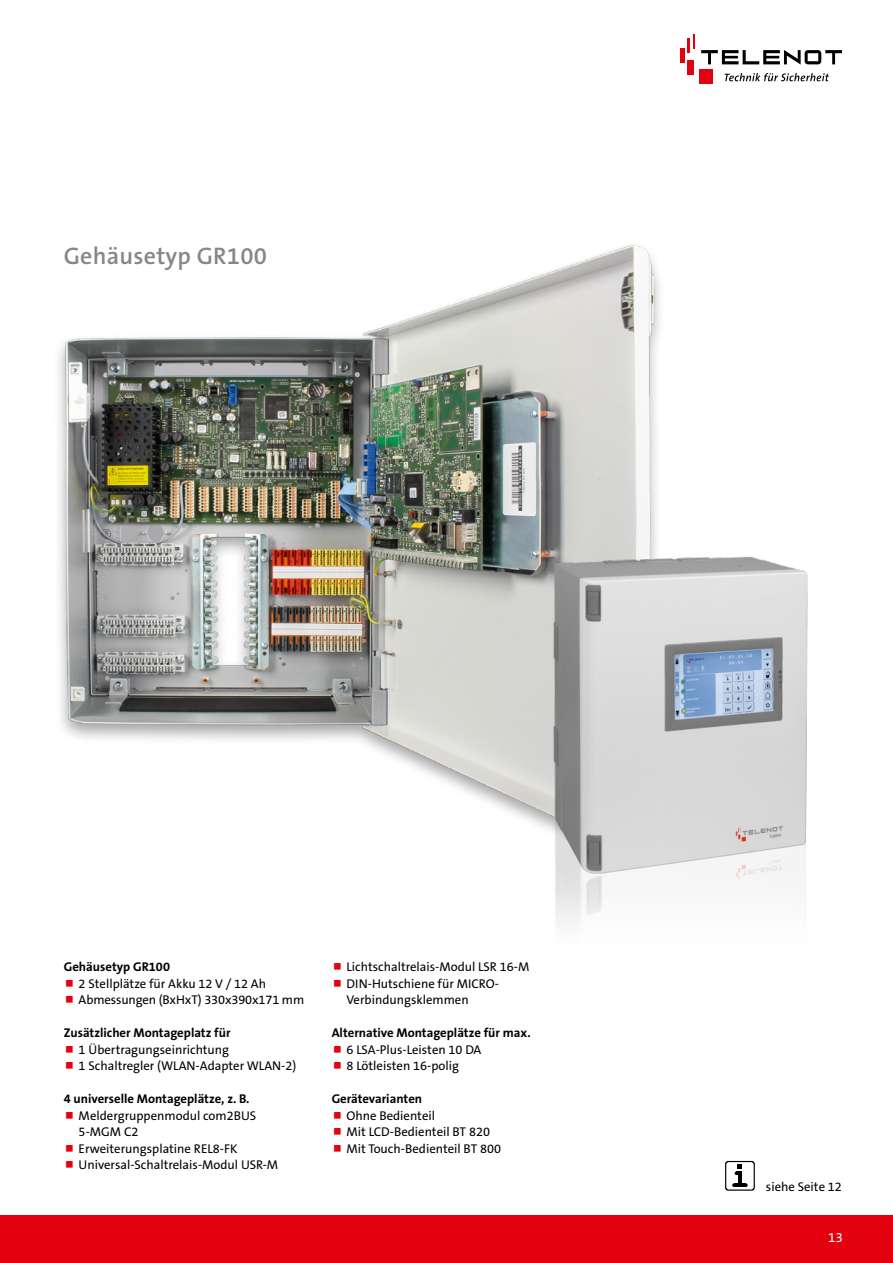
<style>
.page{position:relative;width:893px;height:1263px;background:#fff}
.page>*{position:absolute;margin:0;border:0;box-sizing:border-box;transform-origin:0 0}
.t1{font:600 24px "The Sans B Plus W6";letter-spacing:.01em;color:#878786}
.t2{font:13.5px "The Sans B Plus W5 Plain";color:#fff}
.t3{font:12.75px/16.5px "The Sans B Plus W5 Plain";color:#000}
.t4{font:700 12.75px "The Sans B Plus W7";color:#000}
</style>
<div class="page">
<div style="left:0;top:1215px;width:893px;height:48px;background:#e3000f"></div>
<div style="left:699px;top:69px;width:13px;height:15px;background:#e3000f"></div>
<hr style="left:680px;top:48px;width:4px;height:15px;background:#e3000f">
<hr style="left:687px;top:38px;width:3px;height:15px;background:#e3000f">
<svg style="left:693px;top:34px;width:1px;height:14px"></svg>
<div style="left:687px;top:60px;width:7px;height:15px;background:#e3000f"></div>
<svg style="left:724px;top:73px;width:105px;height:8px"></svg>
<svg style="left:701px;top:50px;width:141px;height:15px"></svg>
<img style="left:58px;top:245px;width:602px;height:583px">
<img style="left:546px;top:549px;width:262px;height:612px">
<svg style="left:725px;top:1161px;width:30px;height:30px"></svg>
<hr style="left:734px;top:1183px;width:12px;height:4px;background:#000">
<hr style="left:738px;top:1171px;width:4px;height:12px;background:#000">
<h1 class="t1" style="left:64px;top:241px;width:205px">Gehäusetyp GR100</h1>
<p class="t4" style="left:64px;top:959px;width:108px">Gehäusetyp GR100</p>
<p class="t3" style="left:79px;top:975px;width:227px">2 Stellplätze für Akku 12 V / 12 Ah<br>Abmessungen (BxHxT) 330x390x171 mm</p>
<p class="t4" style="left:64px;top:1025px;width:168px">Zusätzlicher Montageplatz für</p>
<p class="t3" style="left:79px;top:1041px;width:219px">1 Übertragungseinrichtung<br>1 Schaltregler (WLAN-Adapter WLAN-2)</p>
<p class="t4" style="left:64px;top:1091px;width:187px">4 universelle Montageplätze, z. B.</p>
<p class="t3" style="left:79px;top:1107px;width:201px">Meldergruppenmodul com2BUS<br>5-MGM C2<br>Erweiterungsplatine REL8-FK<br>Universal-Schaltrelais-Modul USR-M</p>
<p class="t3" style="left:347px;top:959px;width:184px">Lichtschaltrelais-Modul LSR 16-M<br>DIN-Hutschiene für MICRO-<br>Verbindungsklemmen</p>
<p class="t4" style="left:332px;top:1025px;width:201px">Alternative Montageplätze für max.</p>
<p class="t3" style="left:347px;top:1041px;width:136px">6 LSA-Plus-Leisten 10 DA<br>8 Lötleisten 16-polig</p>
<p class="t4" style="left:332px;top:1091px;width:92px">Gerätevarianten</p>
<p class="t3" style="left:347px;top:1107px;width:156px">Ohne Bedienteil<br>Mit LCD-Bedienteil BT 820<br>Mit Touch-Bedienteil BT 800</p>
<p class="t3" style="left:766px;top:1178px;width:78px">siehe Seite 12</p>
<p class="t2" style="left:828px;top:1229px;width:16px">13</p>
</div>
